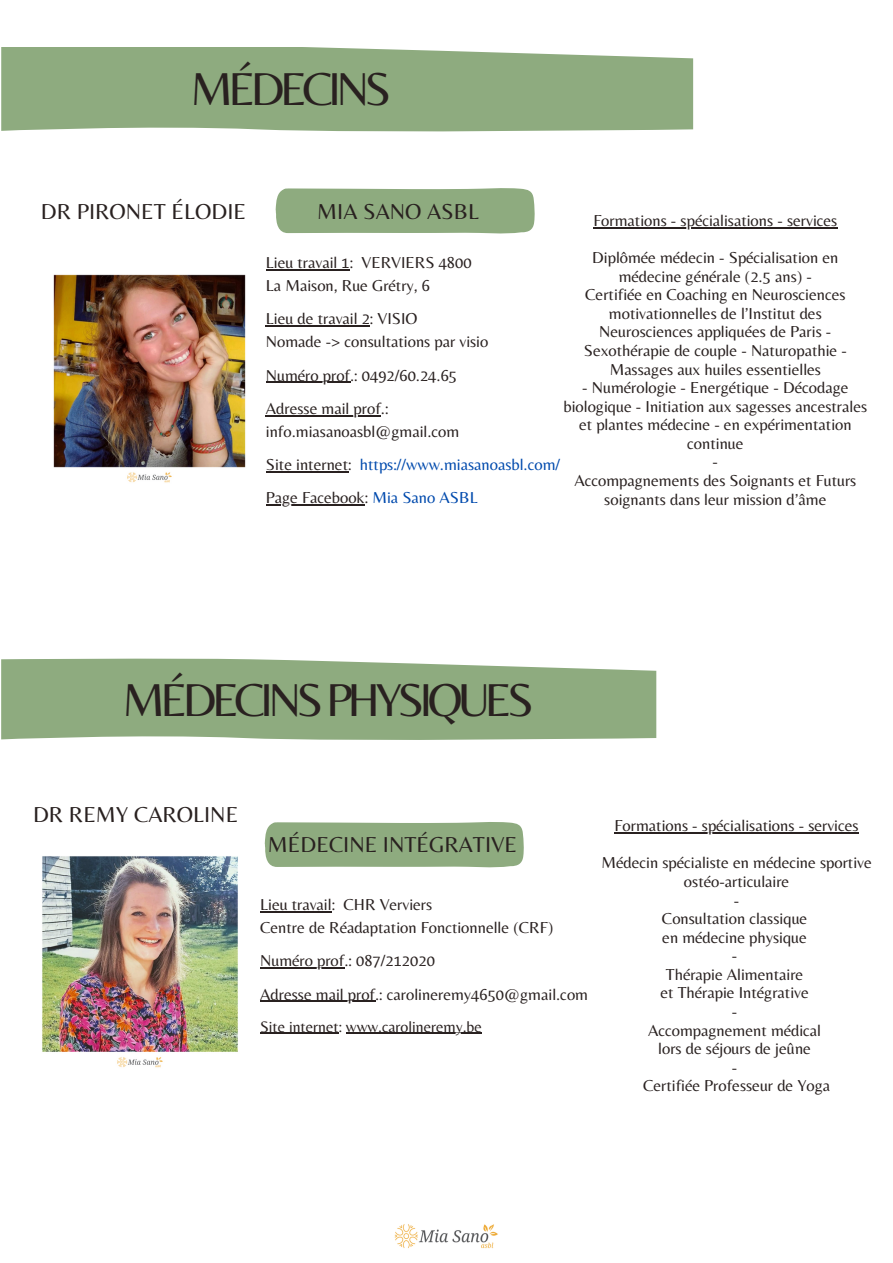
<style>
.page{position:relative;width:893px;height:1263px;background:#fff}
.page>*{position:absolute;margin:0;border:0;box-sizing:border-box;transform-origin:0 0}
.t1{font:48px "Belleza";letter-spacing:-.095em;color:#292120}
.t2{font:22.5px "Belleza";color:#292120}
.t3{font:16.5px/18.6px "Belleza";color:#292120}
.t4{font:15.75px "Belleza";color:#292120}
.s1{color:#004aad}
</style>
<div class="page">
<img style="left:394px;top:1224px;width:104px;height:25px">
<svg style="left:276px;top:188px;width:259px;height:46px"></svg>
<img style="left:53px;top:274px;width:193px;height:209px">
<hr style="left:593px;top:227px;width:244px;height:1px;background:#292120">
<hr style="left:266px;top:269px;width:84px;height:1px;background:#292120">
<hr style="left:266px;top:325px;width:104px;height:2px;background:#292120">
<hr style="left:266px;top:382px;width:84px;height:1px;background:#292120">
<hr style="left:266px;top:415px;width:115px;height:1px;background:#292120">
<hr style="left:266px;top:471px;width:82px;height:1px;background:#292120">
<hr style="left:266px;top:504px;width:99px;height:1px;background:#292120">
<div style="left:1px;top:47px;width:692px;height:84px;background:#8eab7f"></div>
<hr style="left:614px;top:832px;width:244px;height:1px;background:#292120">
<svg style="left:265px;top:822px;width:259px;height:46px"></svg>
<hr style="left:260px;top:911px;width:72px;height:1px;background:#292120">
<hr style="left:260px;top:967px;width:84px;height:2px;background:#292120">
<hr style="left:260px;top:1001px;width:115px;height:1px;background:#292120">
<hr style="left:260px;top:1033px;width:79px;height:1px;background:#292120">
<hr style="left:346px;top:1033px;width:136px;height:1px;background:#292120">
<img style="left:42px;top:856px;width:196px;height:212px">
<svg style="left:1px;top:658px;width:655px;height:82px;fill:#8eab7f"></svg>
<h1 class="t1" style="left:190px;top:61px;width:202px">MÉDECINS</h1>
<h2 class="t2" style="left:41px;top:198px;width:207px">DR PIRONET ÉLODIE</h2>
<h2 class="t2" style="left:317px;top:198px;width:163px">MIA SANO ASBL</h2>
<p class="t3" style="left:266px;top:251px;width:207px;line-height:23.1px">Lieu travail 1: VERVIERS 4800<br>La Maison, Rue Grétry, 6</p>
<p class="t3" style="left:266px;top:307px;width:224px;line-height:23.1px">Lieu de travail 2: VISIO<br>Nomade -&gt; consultations par visio</p>
<p class="t3" style="left:266px;top:358px;width:193px;line-height:33.2px">Numéro prof.: 0492/60.24.65<br>Adresse mail prof.:</p>
<p class="t3" style="left:266px;top:414px;width:296px;line-height:33.2px">info.miasanoasbl@gmail.com<br>Site internet: <span class="s1">https://www.miasanoasbl.com/<br></span>Page Facebook: <span class="s1">Mia Sano ASBL</span></p>
<p class="t3" style="left:593px;top:211px;width:246px">Formations - spécialisations - services</p>
<p class="t3" style="left:584px;top:248px;width:265px;text-align:center">Diplômée médecin - Spécialisation en médecine générale (2.5 ans) -<br>Certifiée en Coaching en Neurosciences motivationnelles de l’Institut des Neurosciences appliquées de Paris - Sexothérapie de couple - Naturopathie - Massages aux huiles essentielles</p>
<p class="t3" style="left:563px;top:378px;width:305px;text-align:center">- Numérologie - Energétique - Décodage biologique - Initiation aux sagesses ancestrales et plantes médecine - en expérimentation continue<br>-<br>Accompagnements des Soignants et Futurs soignants dans leur mission d’âme</p>
<h1 class="t1" style="left:122px;top:671px;width:413px">MÉDECINSPHYSIQUES</h1>
<h2 class="t2" style="left:33px;top:801px;width:207px">DR REMY CAROLINE</h2>
<h2 class="t2" style="left:268px;top:831px;width:251px">MÉDECINE INTÉGRATIVE</h2>
<p class="t3" style="left:260px;top:893px;width:295px;line-height:23.1px">Lieu travail: CHR Verviers<br>Centre de Réadaptation Fonctionnelle (CRF)</p>
<p class="t3" style="left:260px;top:944px;width:329px;line-height:33.2px">Numéro prof.: 087/212020<br>Adresse mail prof.: carolineremy4650@gmail.com</p>
<p class="t4" style="left:260px;top:1017px;width:223px">Site internet: www.carolineremy.be</p>
<p class="t3" style="left:614px;top:816px;width:246px">Formations - spécialisations - services</p>
<p class="t3" style="left:601px;top:853px;width:272px;text-align:center">Médecin spécialiste en médecine sportive ostéo-articulaire<br>-<br>Consultation classique<br>en médecine physique<br>-<br>Thérapie Alimentaire<br>et Thérapie Intégrative<br>-<br>Accompagnement médical<br>lors de séjours de jeûne<br>-<br>Certifiée Professeur de Yoga</p>
</div>
